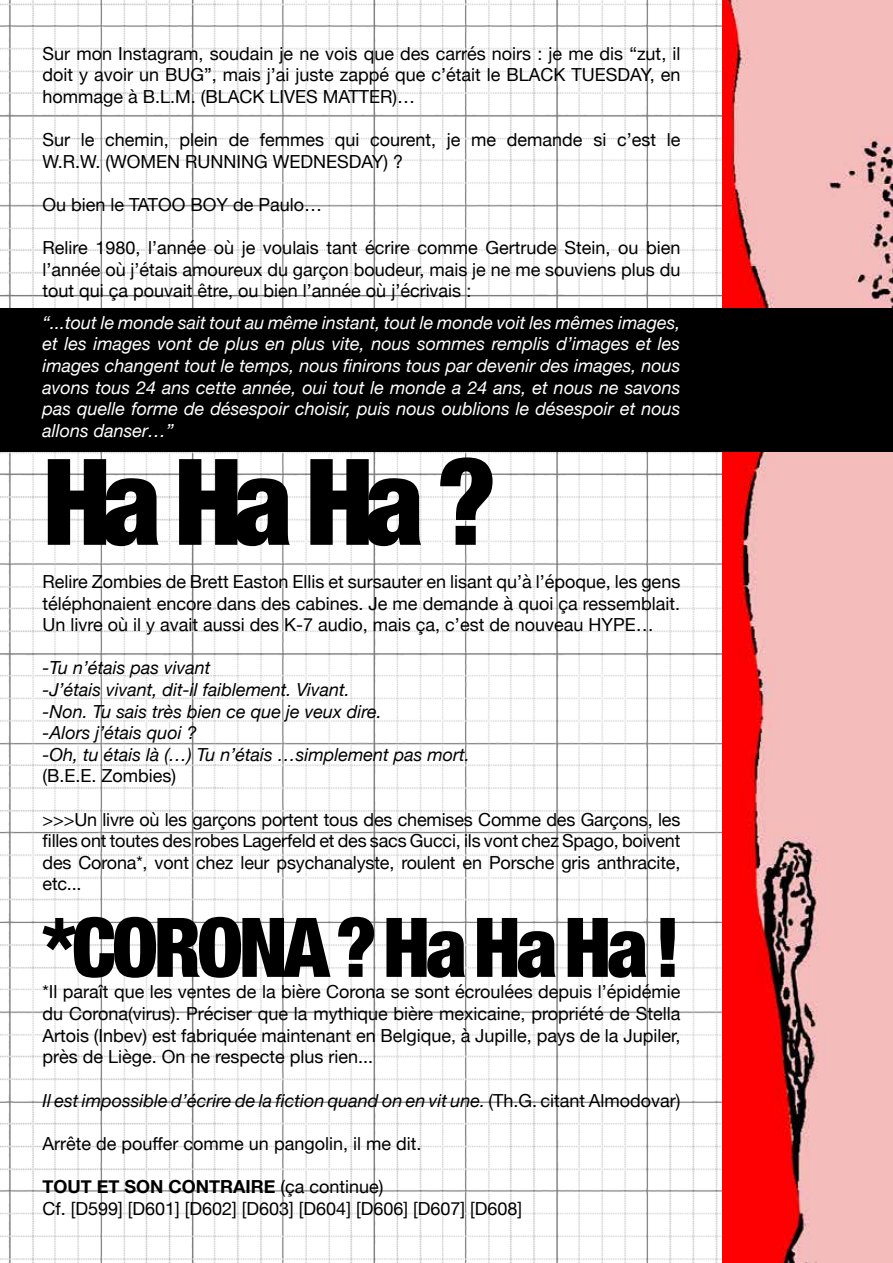
<style>
.page{position:relative;width:893px;height:1263px;background:#fff}
.page>*{position:absolute;margin:0;border:0;box-sizing:border-box;transform-origin:0 0}
.t1{font:900 condensed 120px "Helvetica Neue";color:#000}
.t2{font:900 condensed 82.5px "Helvetica Neue";letter-spacing:-.05em;color:#000}
.t3{font:18px/21.6px "Helvetica Neue";color:#000;text-align:justify}
.t4{font:italic 18px/21.6px "Helvetica Neue";color:#fff;text-align:justify}
.t5{font:italic 18px/21.6px "Helvetica Neue";color:#000}
.s1{font-style:normal}
.s2{font-weight:700}
</style>
<div class="page">
<img style="left:0;top:0;width:893px;height:1263px">
<div style="left:0;top:308px;width:893px;height:144px;background:#000"></div>
<p class="t3" style="left:43px;top:43px;width:639px">Sur mon Instagram, soudain je ne vois que des carrés noirs : je me dis “zut, il doit y avoir un BUG”, mais j’ai juste zappé que c’était le BLACK TUESDAY, en hommage à B.L.M. (BLACK LIVES MATTER)…</p>
<p class="t3" style="left:43px;top:130px;width:639px">Sur le chemin, plein de femmes qui courent, je me demande si c’est le<br>W.R.W. (WOMEN RUNNING WEDNESDAY) ?</p>
<p class="t3" style="left:43px;top:195px;width:281px">Ou bien le TATOO BOY de Paulo…</p>
<p class="t3" style="left:43px;top:238px;width:639px">Relire 1980, l’année où je voulais tant écrire comme Gertrude Stein, ou bien l’année où j’étais amoureux du garçon boudeur, mais je ne me souviens plus du tout qui ça pouvait être, ou bien l’année où j’écrivais :</p>
<p class="t4" style="left:43px;top:313px;width:639px">“...tout le monde sait tout au même instant, tout le monde voit les mêmes images, et les images vont de plus en plus vite, nous sommes remplis d’images et les images changent tout le temps, nous finirons tous par devenir des images, nous avons tous 24 ans cette année, oui tout le monde a 24 ans, et nous ne savons pas quelle forme de désespoir choisir, puis nous oublions le désespoir et nous allons danser…”</p>
<h1 class="t1" style="left:43px;top:403px;width:455px">Ha Ha Ha ?</h1>
<p class="t3" style="left:43px;top:572px;width:639px">Relire Zombies de Brett Easton Ellis et sursauter en lisant qu’à l’époque, les gens téléphonaient encore dans des cabines. Je me demande à quoi ça ressemblait.<br>Un livre où il y avait aussi des K-7 audio, mais ça, c’est de nouveau HYPE…</p>
<p class="t5" style="left:43px;top:658px;width:429px">-Tu n’étais pas vivant<br>-J’étais vivant, dit-il faiblement. Vivant.<br>-Non. Tu sais très bien ce que je veux dire.<br>-Alors j’étais quoi ?<br>-Oh, tu étais là (…) Tu n’étais …simplement pas mort.</p>
<p class="t3" style="left:43px;top:766px;width:135px">(B.E.E. Zombies)</p>
<p class="t3" style="left:43px;top:809px;width:639px">&gt;&gt;&gt;Un livre où les garçons portent tous des chemises Comme des Garçons, les filles ont toutes des robes Lagerfeld et des sacs Gucci, ils vont chez Spago, boivent des Corona*, vont chez leur psychanalyste, roulent en Porsche gris anthracite, etc...</p>
<h2 class="t2" style="left:43px;top:879px;width:639px">*CORONA? Ha Ha Ha!</h2>
<p class="t3" style="left:43px;top:982px;width:639px">*Il paraît que les ventes de la bière Corona se sont écroulées depuis l’épidémie du Corona(virus). Préciser que la mythique bière mexicaine, propriété de Stella Artois (Inbev) est fabriquée maintenant en Belgique, à Jupille, pays de la Jupiler, près de Liège. On ne respecte plus rien...</p>
<p class="t5" style="left:43px;top:1090px;width:639px">Il est impossible d’écrire de la fiction quand on en vit une. <span class="s1">(Th.G. citant Almodovar)</span></p>
<p class="t3" style="left:43px;top:1133px;width:380px">Arrête de pouffer comme un pangolin, il me dit.</p>
<p class="t3" style="left:43px;top:1177px;width:481px"><span class="s2">TOUT ET SON CONTRAIRE</span> (ça continue)<br>Cf. [D599] [D601] [D602] [D603] [D604] [D606] [D607] [D608]</p>
</div>
